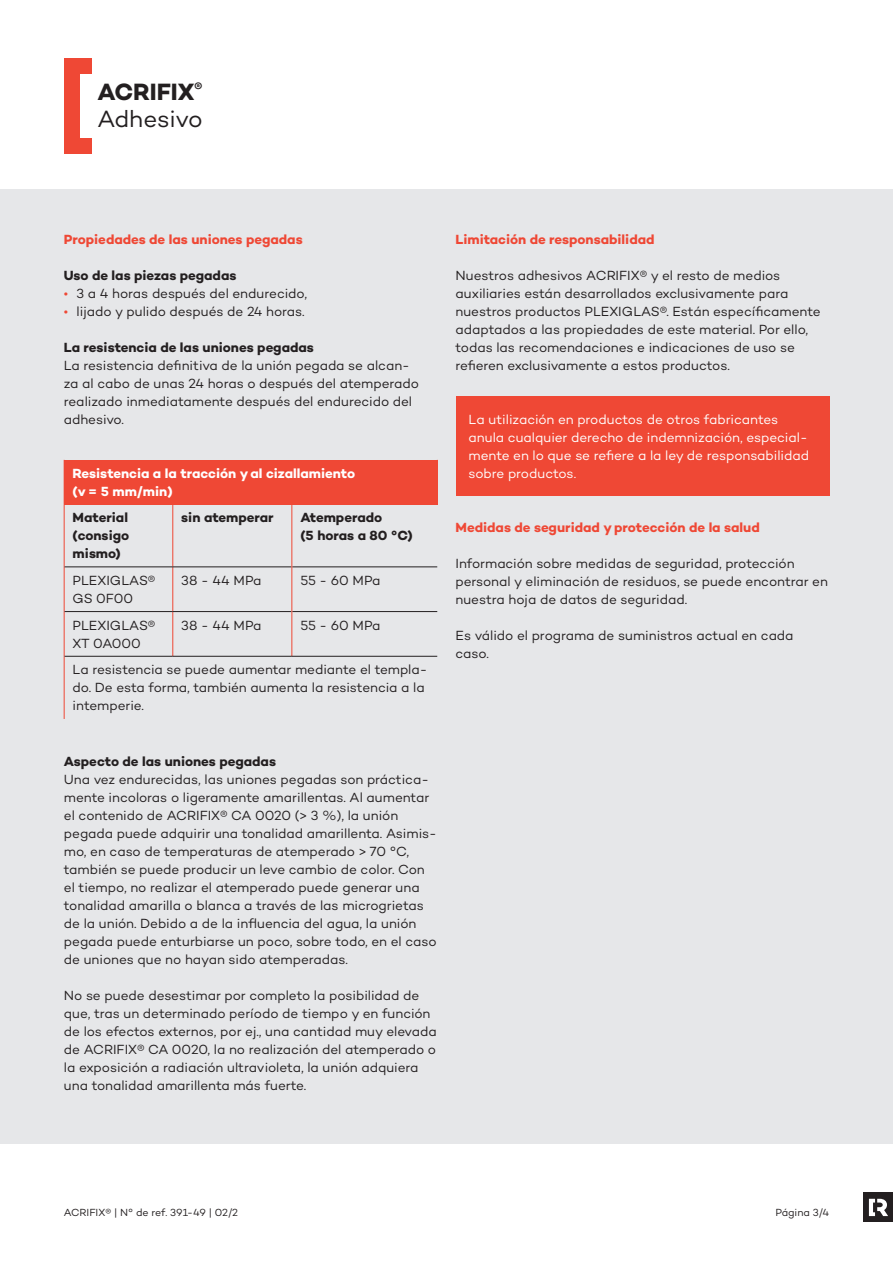
<style>
.page{position:relative;width:893px;height:1263px;background:#fff}
.page>*{position:absolute;margin:0;border:0;box-sizing:border-box;transform-origin:0 0}
.t1{font:24px/27px "Campton";letter-spacing:-.01em;color:#231f20}
.t2{font:13.5px/18px "Campton";letter-spacing:-.005em;color:#231f20}
.t3{font:13.5px/18px "Campton";letter-spacing:-.005em;color:#fff}
.t4{font:700 13.5px/18px "Campton";letter-spacing:-.005em;color:#231f20;text-align:justify}
.t5{font:700 13.5px "Campton";letter-spacing:-.005em;color:#ef4835}
.t6{font:700 13.5px/18px "Campton";letter-spacing:-.005em;color:#fff}
.t7{font:10.5px "Campton";color:#231f20}
.s1{font-weight:700}
.s2{color:#ef4835}
</style>
<div class="page">
<div style="left:0;top:190px;width:893px;height:954px;background:#e6e7e9"></div>
<div style="left:64px;top:58px;width:16px;height:96px;background:#ef4835"></div>
<div style="left:80px;top:58px;width:12px;height:16px;background:#ef4835"></div>
<div style="left:79px;top:138px;width:13px;height:16px;background:#ef4835"></div>
<div style="left:64px;top:460px;width:373px;height:44px;background:#ef4835"></div>
<hr style="left:437px;top:460px;width:1px;height:44px;background:#ef4835">
<hr style="left:64px;top:504px;width:1px;height:63px;background:#ef4835">
<hr style="left:172px;top:504px;width:1px;height:63px;background:#ef4835">
<hr style="left:64px;top:567px;width:1px;height:44px;background:#ef4835">
<hr style="left:172px;top:567px;width:1px;height:44px;background:#ef4835">
<hr style="left:64px;top:611px;width:1px;height:45px;background:#ef4835">
<hr style="left:172px;top:612px;width:1px;height:44px;background:#ef4835">
<hr style="left:64px;top:656px;width:1px;height:63px;background:#ef4835">
<hr style="left:65px;top:567px;width:108px;height:1px;background:#231f20">
<hr style="left:173px;top:567px;width:118px;height:1px;background:#231f20">
<hr style="left:292px;top:567px;width:145px;height:1px;background:#231f20">
<hr style="left:173px;top:611px;width:118px;height:1px;background:#231f20">
<hr style="left:292px;top:611px;width:145px;height:1px;background:#231f20">
<hr style="left:291px;top:504px;width:1px;height:63px;background:#ef4835">
<hr style="left:291px;top:567px;width:1px;height:44px;background:#ef4835">
<hr style="left:291px;top:611px;width:1px;height:45px;background:#ef4835">
<hr style="left:65px;top:611px;width:108px;height:1px;background:#231f20">
<hr style="left:173px;top:656px;width:119px;height:1px;background:#231f20">
<hr style="left:292px;top:656px;width:145px;height:1px;background:#231f20">
<hr style="left:65px;top:656px;width:108px;height:1px;background:#231f20">
<div style="left:456px;top:397px;width:373px;height:99px;background:#ef4835"></div>
<div style="left:863px;top:1192px;width:30px;height:30px;background:#231f20"></div>
<svg style="left:869px;top:1199px;width:19px;height:17px"></svg>
<h1 class="t1" style="left:97px;top:78px;width:107px"><span class="s1">ACRIFIX</span><sup>®<br></sup>Adhesivo</h1>
<p class="t5" style="left:64px;top:230px;width:240px">Propiedades de las uniones pegadas</p>
<p class="t4" style="left:64px;top:266px;width:174px">Uso de las piezas pegadas</p>
<p class="t2" style="left:64px;top:284px;width:245px"><span class="s2">•</span> 3 a 4 horas después del endurecido,</p>
<p class="t2" style="left:64px;top:302px;width:242px"><span class="s2">•</span> lijado y pulido después de 24 horas.</p>
<p class="t4" style="left:64px;top:338px;width:252px">La resistencia de las uniones pegadas</p>
<p class="t2" style="left:64px;top:356px;width:357px">La resistencia definitiva de la unión pegada se alcan&shy;za al cabo de unas 24 horas o después del atemperado realizado inmediatamente después del endurecido del adhesivo.</p>
<p class="t6" style="left:73px;top:464px;width:284px">Resistencia a la tracción y al cizallamiento (v = 5 mm/min)</p>
<p class="t4" style="left:73px;top:508px;width:58px">Material (consigo mismo)</p>
<p class="t4" style="left:181px;top:508px;width:94px">sin atemperar</p>
<p class="t4" style="left:300px;top:508px;width:114px">Atemperado<br>(5 horas a 80 °C)</p>
<p class="t2" style="left:73px;top:571px;width:84px">PLEXIGLAS®<br>GS 0F00</p>
<p class="t2" style="left:181px;top:571px;width:82px">38 - 44 MPa</p>
<p class="t2" style="left:300px;top:571px;width:82px">55 - 60 MPa</p>
<p class="t2" style="left:73px;top:616px;width:84px">PLEXIGLAS®<br>XT 0A000</p>
<p class="t2" style="left:181px;top:616px;width:82px">38 - 44 MPa</p>
<p class="t2" style="left:300px;top:616px;width:82px">55 - 60 MPa</p>
<p class="t2" style="left:73px;top:660px;width:356px">La resistencia se puede aumentar mediante el templa&shy;do. De esta forma, también aumenta la resistencia a la intemperie.</p>
<p class="t4" style="left:64px;top:752px;width:214px">Aspecto de las uniones pegadas</p>
<p class="t2" style="left:64px;top:770px;width:374px">Una vez endurecidas, las uniones pegadas son práctica&shy;mente incoloras o ligeramente amarillentas. Al aumentar el contenido de ACRIFIX® CA 0020 (&gt; 3 %), la unión pegada puede adquirir una tonalidad amarillenta. Asimis&shy;mo, en caso de temperaturas de atemperado &gt; 70 °C, también se puede producir un leve cambio de color. Con el tiempo, no realizar el atemperado puede generar una tonalidad amarilla o blanca a través de las microgrietas de la unión. Debido a de la influencia del agua, la unión pegada puede enturbiarse un poco, sobre todo, en el caso de uniones que no hayan sido atemperadas.</p>
<p class="t2" style="left:64px;top:986px;width:374px">No se puede desestimar por completo la posibilidad de que, tras un determinado período de tiempo y en función de los efectos externos, por ej., una cantidad muy elevada de ACRIFIX® CA 0020, la no realización del atemperado o la exposición a radiación ultravioleta, la unión adquiera una tonalidad amarillenta más fuerte.</p>
<p class="t5" style="left:455px;top:231px;width:200px">Limitación de responsabilidad</p>
<p class="t2" style="left:455px;top:266px;width:367px">Nuestros adhesivos ACRIFIX® y el resto de medios auxiliaries están desarrollados exclusivamente para nuestros productos PLEXIGLAS®. Están específicamente adaptados a las propiedades de este material. Por ello, todas las recomendaciones e indicaciones de uso se refieren exclusivamente a estos productos.</p>
<p class="t3" style="left:469px;top:410px;width:342px">La utilización en productos de otros fabricantes anula cualquier derecho de indemnización, especial&shy;mente en lo que se refiere a la ley de responsabilidad sobre productos.</p>
<p class="t5" style="left:455px;top:518px;width:306px">Medidas de seguridad y protección de la salud</p>
<p class="t2" style="left:455px;top:554px;width:374px">Información sobre medidas de seguridad, protección personal y eliminación de residuos, se puede encontrar en nuestra hoja de datos de seguridad.</p>
<p class="t2" style="left:455px;top:626px;width:340px">Es válido el programa de suministros actual en cada caso.</p>
<p class="t7" style="left:64px;top:1206px;width:176px">ACRIFIX® | N° de ref. 391-49 | 02/2</p>
<p class="t7" style="left:775px;top:1206px;width:55px">Página 3/4</p>
</div>
